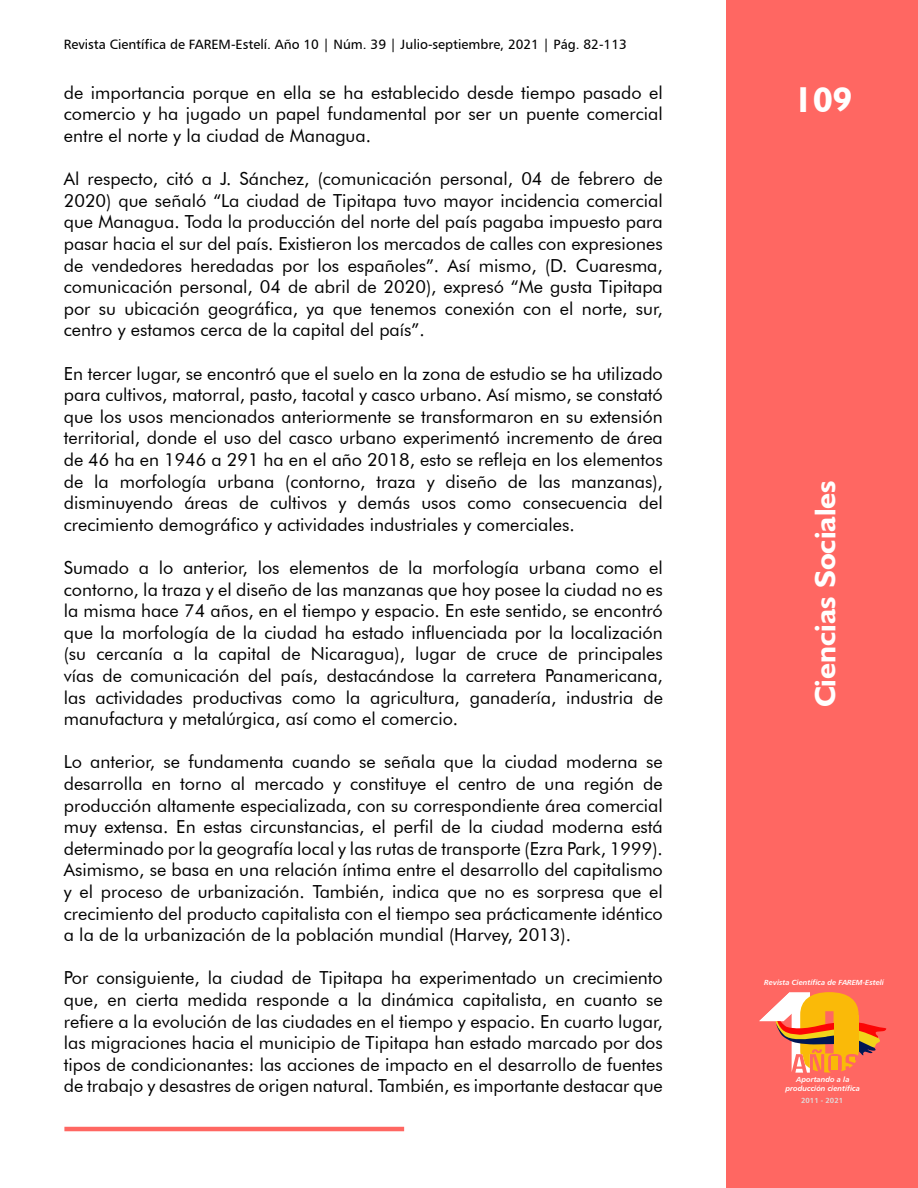
<style>
.page{position:relative;width:918px;height:1188px;background:#fff}
.page>*{position:absolute;margin:0;border:0;box-sizing:border-box;transform-origin:0 0}
.t1{font:700 36px "Humanist 521 BT";color:#fff}
.t2{font:700 30px "Humanist 521 BT";color:#fff}
.t3{font:18px/21.6px "Futura BT";color:#000;text-align:justify}
.t4{font:13.5px "Humanist 777 BT Roman B";color:#000}
.t5{font:7.35px/8.9px "Humanist 777 BT Bold Italic B";color:#fff;text-align:center}
.t6{font:7.35px "Humanist 777 BT Bold B";color:#dedede}
</style>
<div class="page">
<div style="left:727px;top:0;width:191px;height:1188px;background:#ff6762"></div>
<hr style="left:64px;top:1127px;width:340px;height:4px;background:#ff6762">
<svg style="left:759px;top:992px;width:128px;height:81px"></svg>
<div style="left:834px;top:1015px;width:24px;height:36px;background:#faba08"></div>
<p class="t4" style="left:64px;top:36px;width:565px">Revista Científica de FAREM-Estelí. Año 10 | Núm. 39 | Julio-septiembre, 2021 | Pág. 82-113</p>
<p class="t3" style="left:64px;top:81px;width:601px">de importancia porque en ella se ha establecido desde tiempo pasado el comercio y ha jugado un papel fundamental por ser un puente comercial entre el norte y la ciudad de Managua.</p>
<p class="t3" style="left:64px;top:168px;width:601px">Al respecto, citó a J. Sánchez, (comunicación personal, 04 de febrero de 2020) que señaló “La ciudad de Tipitapa tuvo mayor incidencia comercial que Managua. Toda la producción del norte del país pagaba impuesto para pasar hacia el sur del país. Existieron los mercados de calles con expresiones de vendedores heredadas por los españoles”. Así mismo, (D. Cuaresma, comunicación personal, 04 de abril de 2020), expresó “Me gusta Tipitapa por su ubicación geográfica, ya que tenemos conexión con el norte, sur, centro y estamos cerca de la capital del país”.</p>
<p class="t3" style="left:64px;top:362px;width:601px">En tercer lugar, se encontró que el suelo en la zona de estudio se ha utilizado para cultivos, matorral, pasto, tacotal y casco urbano. Así mismo, se constató que los usos mencionados anteriormente se transformaron en su extensión territorial, donde el uso del casco urbano experimentó incremento de área de 46 ha en 1946 a 291 ha en el año 2018, esto se refleja en los elementos de la morfología urbana (contorno, traza y diseño de las manzanas), disminuyendo áreas de cultivos y demás usos como consecuencia del crecimiento demográfico y actividades industriales y comerciales.</p>
<p class="t3" style="left:64px;top:557px;width:601px">Sumado a lo anterior, los elementos de la morfología urbana como el contorno, la traza y el diseño de las manzanas que hoy posee la ciudad no es la misma hace 74 años, en el tiempo y espacio. En este sentido, se encontró que la morfología de la ciudad ha estado influenciada por la localización (su cercanía a la capital de Nicaragua), lugar de cruce de principales vías de comunicación del país, destacándose la carretera Panamericana, las actividades productivas como la agricultura, ganadería, industria de manufactura y metalúrgica, así como el comercio.</p>
<p class="t3" style="left:64px;top:751px;width:601px">Lo anterior, se fundamenta cuando se señala que la ciudad moderna se desarrolla en torno al mercado y constituye el centro de una región de producción altamente especializada, con su correspondiente área comercial muy extensa. En estas circunstancias, el perfil de la ciudad moderna está determinado por la geografía local y las rutas de transporte (Ezra Park, 1999).<br>Asimismo, se basa en una relación íntima entre el desarrollo del capitalismo y el proceso de urbanización. También, indica que no es sorpresa que el crecimiento del producto capitalista con el tiempo sea prácticamente idéntico a la de la urbanización de la población mundial (Harvey, 2013).</p>
<p class="t3" style="left:64px;top:967px;width:601px">Por consiguiente, la ciudad de Tipitapa ha experimentado un crecimiento que, en cierta medida responde a la dinámica capitalista, en cuanto se refiere a la evolución de las ciudades en el tiempo y espacio. En cuarto lugar, las migraciones hacia el municipio de Tipitapa han estado marcado por dos tipos de condicionantes: las acciones de impacto en el desarrollo de fuentes de trabajo y desastres de origen natural. También, es importante destacar que</p>
<h1 class="t1" style="left:794px;top:78px;width:60px">109</h1>
<h2 class="t2" style="left:807px;top:707px;width:228px;rotate:-90deg">Ciencias Sociales</h2>
<p class="t5" style="left:764px;top:978px;width:121px">Revista Científica de FAREM-Estelí</p>
<p class="t5" style="left:786px;top:1075px;width:76px">Aportando a la producción científica</p>
<p class="t6" style="left:801px;top:1096px;width:43px">2011 - 2021</p>
</div>
